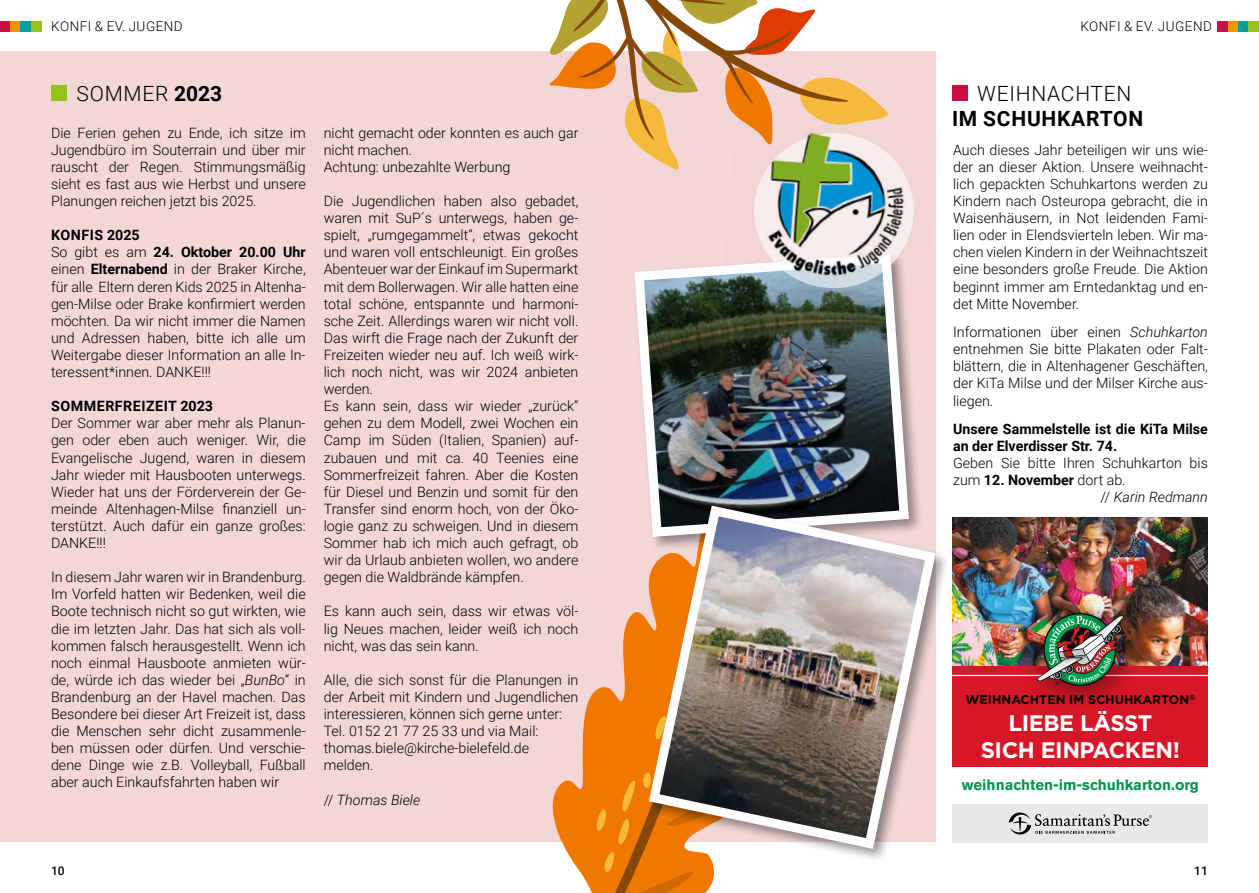
<style>
.page{position:relative;width:1259px;height:893px;background:#fff}
.page>*{position:absolute;margin:0;border:0;box-sizing:border-box;transform-origin:0 0}
.t1{font:700 22.35px/26.8px "Gotham";letter-spacing:-.02em;color:#fff;text-align:center}
.t2{font:300 21px "Roboto";letter-spacing:.035em;color:#000}
.t3{font:700 21px "Roboto";letter-spacing:.035em;color:#000}
.t4{font:700 15px "Akzidenz Grotesk BE";color:#009849}
.t5{font:300 14.25px/17.1px "Roboto";color:#000;text-align:justify}
.t6{font:700 14.25px/17.1px "Roboto";color:#000}
.t7{font:italic 300 14.25px "Roboto";color:#000}
.t8{font:700 14.25px "Roboto";letter-spacing:.035em;color:#000}
.t9{font:300 13.5px "Roboto";letter-spacing:.035em;color:#000}
.t10{font:700 12.45px "Gotham";color:#000001}
.t11{font:500 12px "Roboto";color:#000}
.s1{font-weight:700}
.s2{font-style:italic}
.s3{font-style:normal}
.s4{font-weight:300}
</style>
<div class="page">
<div style="left:1217px;top:21px;width:11px;height:11px;background:#c61046"></div>
<div style="left:1228px;top:21px;width:10px;height:11px;background:#f39100"></div>
<div style="left:1238px;top:21px;width:10px;height:11px;background:#00a19a"></div>
<div style="left:1248px;top:21px;width:11px;height:11px;background:#94c11a"></div>
<div style="left:0;top:21px;width:10px;height:11px;background:#c61046"></div>
<div style="left:10px;top:21px;width:11px;height:11px;background:#f39100"></div>
<div style="left:21px;top:21px;width:10px;height:11px;background:#00a19a"></div>
<div style="left:31px;top:21px;width:10px;height:11px;background:#94c11a"></div>
<div style="left:0;top:51px;width:935px;height:791px;background:#f3d7d7"></div>
<div style="left:51px;top:85px;width:16px;height:16px;background:#94c11a"></div>
<div style="left:951px;top:85px;width:16px;height:16px;background:#c61046"></div>
<img style="left:952px;top:517px;width:256px;height:150px">
<div style="left:952px;top:804px;width:256px;height:38px;background:#e9e9e9"></div>
<svg style="left:1008px;top:812px;width:144px;height:22px"></svg>
<div style="left:952px;top:667px;width:256px;height:100px;background:#d61727"></div>
<hr style="left:952px;top:675px;width:256px;height:1px;background:#fff">
<div style="left:1020px;top:594px;width:129px;height:119px;background:#000001;opacity:.5"></div>
<img style="left:1036px;top:615px;width:88px;height:70px">
<svg style="left:552px;top:780px;width:19px;height:78px"></svg>
<svg style="left:571px;top:612px;width:144px;height:281px;fill:#f07800"></svg>
<svg style="left:621px;top:780px;width:15px;height:32px"></svg>
<svg style="left:617px;top:819px;width:12px;height:26px"></svg>
<svg style="left:604px;top:852px;width:11px;height:20px"></svg>
<svg style="left:593px;top:808px;width:16px;height:24px"></svg>
<svg style="left:622px;top:870px;width:71px;height:23px;background:#dd6f01"></svg>
<div style="left:631px;top:251px;width:292px;height:300px;background:#000;opacity:.4"></div>
<img style="left:631px;top:251px;width:282px;height:291px">
<div style="left:646px;top:503px;width:304px;height:360px;background:#000;opacity:.4"></div>
<img style="left:643px;top:500px;width:298px;height:354px">
<svg style="left:549px;top:0;width:339px;height:170px"></svg>
<img style="left:721px;top:114px;width:215px;height:192px">
<p class="t9" style="left:51px;top:17px;width:133px">KONFI &amp; EV. JUGEND</p>
<p class="t9" style="left:1080px;top:17px;width:133px">KONFI &amp; EV. JUGEND</p>
<h2 class="t2" style="left:77px;top:79px;width:147px">SOMMER <span class="s1">2023</span></h2>
<p class="t5" style="left:51px;top:123px;width:256px">Die Ferien gehen zu Ende, ich sitze im Jugendbüro im Souterrain und über mir rauscht der Regen. Stimmungsmäßig sieht es fast aus wie Herbst und unsere Planungen reichen jetzt bis 2025.</p>
<p class="t5" style="left:51px;top:226px;width:256px;text-align:left"><span class="s1">KONFIS 2025<br></span>So gibt es am <span class="s1">24. Oktober 20.00 Uhr </span>einen <span class="s1">Elternabend</span> in der Braker Kirche, für alle Eltern deren Kids 2025 in Altenha&shy;gen-Milse oder Brake konfirmiert werden möchten. Da wir nicht immer die Namen und Adressen haben, bitte ich alle um Weitergabe dieser Information an alle In&shy;teressent*innen. DANKE!!!</p>
<p class="t8" style="left:51px;top:396px;width:163px">SOMMERFREIZEIT 2023</p>
<p class="t5" style="left:51px;top:414px;width:256px">Der Sommer war aber mehr als Planun&shy;gen oder eben auch weniger. Wir, die Evangelische Jugend, waren in diesem Jahr wieder mit Hausbooten unterwegs.<br>Wieder hat uns der Förderverein der Ge&shy;meinde Altenhagen-Milse finanziell un&shy;terstützt. Auch dafür ein ganze großes:<br>DANKE!!!</p>
<p class="t5" style="left:51px;top:568px;width:256px">In diesem Jahr waren wir in Brandenburg.<br>Im Vorfeld hatten wir Bedenken, weil die Boote technisch nicht so gut wirkten, wie die im letzten Jahr. Das hat sich als voll&shy;kommen falsch herausgestellt. Wenn ich noch einmal Hausboote anmieten wür&shy;de, würde ich das wieder bei „<span class="s2">BunBo</span>“ in Brandenburg an der Havel machen. Das Besondere bei dieser Art Freizeit ist, dass die Menschen sehr dicht zusammenle&shy;ben müssen oder dürfen. Und verschie&shy;dene Dinge wie z.B. Volleyball, Fußball aber auch Einkaufsfahrten haben wir</p>
<p class="t5" style="left:324px;top:123px;width:256px;text-align:left">nicht gemacht oder konnten es auch gar nicht machen.<br>Achtung: unbezahlte Werbung</p>
<p class="t5" style="left:324px;top:192px;width:256px;text-align:left">Die Jugendlichen haben also gebadet, waren mit SuP´s unterwegs, haben ge&shy;spielt, „rumgegammelt“, etwas gekocht und waren voll entschleunigt. Ein großes Abenteuer war der Einkauf im Supermarkt mit dem Bollerwagen. Wir alle hatten eine total schöne, entspannte und harmoni&shy;sche Zeit. Allerdings waren wir nicht voll.<br>Das wirft die Frage nach der Zukunft der Freizeiten wieder neu auf. Ich weiß wirk&shy;lich noch nicht, was wir 2024 anbieten werden.<br>Es kann sein, dass wir wieder „zurück“ gehen zu dem Modell, zwei Wochen ein Camp im Süden (Italien, Spanien) auf&shy;zubauen und mit ca. 40 Teenies eine Sommerfreizeit fahren. Aber die Kosten für Diesel und Benzin und somit für den Transfer sind enorm hoch, von der Öko&shy;logie ganz zu schweigen. Und in diesem Sommer hab ich mich auch gefragt, ob wir da Urlaub anbieten wollen, wo andere gegen die Waldbrände kämpfen.</p>
<p class="t5" style="left:324px;top:602px;width:256px">Es kann auch sein, dass wir etwas völ&shy;lig Neues machen, leider weiß ich noch nicht, was das sein kann.</p>
<p class="t5" style="left:324px;top:671px;width:256px;text-align:left">Alle, die sich sonst für die Planungen in der Arbeit mit Kindern und Jugendlichen interessieren, können sich gerne unter:<br>Tel. 0152 21 77 25 33 und via Mail: thomas.biele@kirche-bielefeld.de melden.</p>
<p class="t7" style="left:324px;top:789px;width:98px"><span class="s3">//</span> Thomas Biele</p>
<h2 class="t2" style="left:977px;top:79px;width:156px">WEIHNACHTEN</h2>
<h2 class="t3" style="left:952px;top:104px;width:193px">IM SCHUHKARTON</h2>
<p class="t5" style="left:953px;top:141px;width:256px">Auch dieses Jahr beteiligen wir uns wie&shy;der an dieser Aktion. Unsere weihnacht&shy;lich gepackten Schuhkartons werden zu Kindern nach Osteuropa gebracht, die in Waisenhäusern, in Not leidenden Fami&shy;lien oder in Elendsvierteln leben. Wir ma&shy;chen vielen Kindern in der Weihnachtszeit eine besonders große Freude. Die Aktion beginnt immer am Erntedanktag und en&shy;det Mitte November.</p>
<p class="t5" style="left:953px;top:323px;width:256px">Informationen über einen <span class="s2">Schuhkarton </span>entnehmen Sie bitte Plakaten oder Falt&shy;blättern, die in Altenhagener Geschäften, der KiTa Milse und der Milser Kirche aus&shy;liegen.</p>
<p class="t6" style="left:953px;top:420px;width:256px">Unsere Sammelstelle ist die KiTa Milse an der Elverdisser Str. 74.</p>
<p class="t5" style="left:953px;top:454px;width:256px">Geben Sie bitte Ihren Schuhkarton bis</p>
<p class="t6" style="left:953px;top:471px;width:174px"><span class="s4">zum</span> 12. November <span class="s4">dort ab.</span></p>
<p class="t7" style="left:1100px;top:487px;width:109px"><span class="s3">//</span> Karin Redmann</p>
<p class="t10" style="left:965px;top:691px;width:231px">WEIHNACHTEN IM SCHUHKARTON<sup>®</sup></p>
<h1 class="t1" style="left:980px;top:710px;width:201px">LIEBE LÄSST<br>SICH EINPACKEN!</h1>
<p class="t4" style="left:961px;top:777px;width:239px">weihnachten-im-schuhkarton.org</p>
<p class="t11" style="left:51px;top:863px;width:15px">10</p>
<p class="t11" style="left:1194px;top:863px;width:15px">11</p>
</div>
